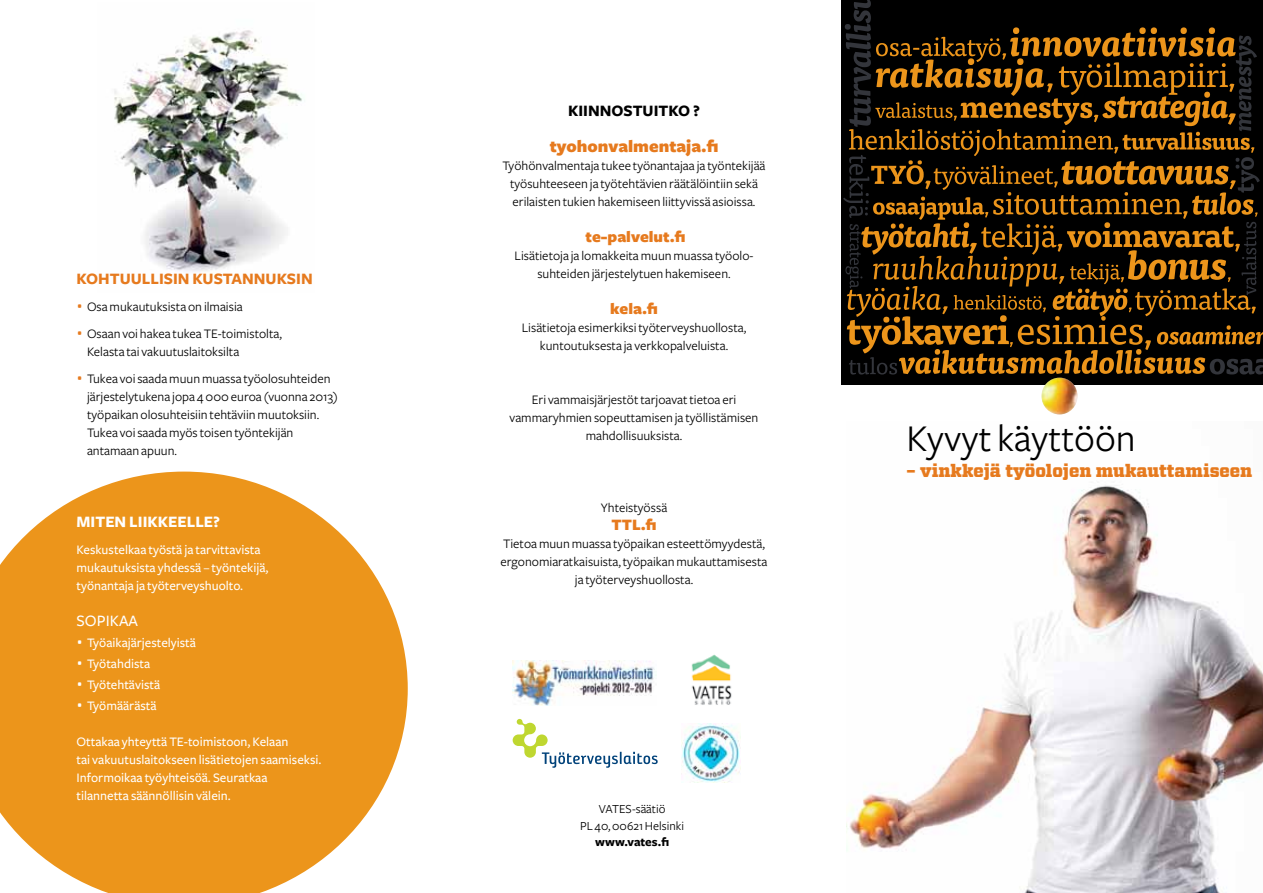
<style>
.page{position:relative;width:1263px;height:893px;background:#fff}
.page>*{position:absolute;margin:0;border:0;box-sizing:border-box;transform-origin:0 0}
.t1{font:39.15px "Freight Sans";color:#000}
.t2{font:900 18px "Freight Sans";color:#e67a1e}
.t3{font:900 17.4px "Vitesse";color:#e67a1e}
.t4{font:900 16.5px "Freight Sans";color:#e67a1e}
.t5{font:700 16.5px "Freight Sans";letter-spacing:.065em;color:#e67a1e}
.t6{font:700 16.5px "Freight Sans";color:#fff}
.t7{font:700 16.5px "Freight Sans";color:#000}
.t8{font:500 16.5px "Freight Sans";color:#fff}
.t9{font:13.5px/18px "Freight Sans";color:#000;text-align:center}
.t10{font:500 13.5px/18px "Freight Sans";color:#fff}
.t11{font:12.75px/16.5px "Freight Sans";color:#000;text-align:center}
.t12{font:700 12.75px "Freight Sans";color:#000}
.s1{font-family:"Vitesse";color:#e67a1e}
.s2{font-family:"Vitesse";font-weight:400}
</style>
<div class="page">
<img style="left:846px;top:485px;width:417px;height:408px">
<svg style="left:0;top:472px;width:408px;height:421px;fill:#ec951b"></svg>
<img style="left:691px;top:654px;width:41px;height:51px">
<img style="left:513px;top:661px;width:143px;height:44px">
<svg style="left:513px;top:719px;width:145px;height:49px"></svg>
<img style="left:681px;top:723px;width:60px;height:60px">
<img style="left:114px;top:30px;width:188px;height:242px">
<svg style="left:843px;top:0;width:420px;height:381px;background:#332107"></svg>
<img style="left:1041px;top:378px;width:37px;height:36px;border-radius:18px">
<p class="t5" style="left:77px;top:270px;width:45px">KOHTUU</p>
<p class="t5" style="left:142px;top:270px;width:26px">LLISIN</p>
<p class="t5" style="left:193px;top:270px;width:11px">KUST</p>
<p class="t5" style="left:232px;top:270px;width:22px">ANNUKSIN</p>
<p class="t9" style="left:77px;top:298px;width:168px"><span class="s1">•</span> Osa mukautuksista on ilmaisia</p>
<p class="t9" style="left:87px;top:325px;width:196px;text-align:left;text-indent:-11px"><span class="s1">•</span> Osaan voi hakea tukea TE-toimistolta,<br>Kelasta tai vakuutuslaitoksilta</p>
<p class="t9" style="left:87px;top:370px;width:252px;text-align:left;text-indent:-11px"><span class="s1">•</span> Tukea voi saada muun muassa työolosuhteiden järjestelytukena jopa 4000 euroa (vuonna 2013) työpaikan olosuhteisiin tehtäviin muutoksiin.<br>Tukea voi saada myös toisen työntekijän antamaan apuun.</p>
<p class="t6" style="left:77px;top:513px;width:70px">MITEN LIIKK</p>
<p class="t6" style="left:168px;top:513px;width:54px">EELLE?</p>
<p class="t10" style="left:77px;top:541px;width:193px">Keskustelkaa työstä ja tarvittavista mukautuksista yhdessä – työntekijä, työnantaja ja työterveyshuolto.</p>
<p class="t8" style="left:77px;top:612px;width:63px">Sopikaa</p>
<p class="t10" style="left:77px;top:634px;width:121px"><span class="s2">•</span> Työaikajärjestelyistä</p>
<p class="t10" style="left:77px;top:655px;width:75px"><span class="s2">•</span> Työtahdista</p>
<p class="t10" style="left:77px;top:676px;width:85px"><span class="s2">•</span> Työtehtävistä</p>
<p class="t10" style="left:77px;top:697px;width:82px"><span class="s2">•</span> Työmäärästä</p>
<p class="t10" style="left:77px;top:733px;width:246px">Ottakaa yhteyttä TE-toimistoon, Kelaan<br>tai vakuutuslaitokseen lisätietojen saamiseksi.<br>I nformoikaa työyhteisöä. Seuratkaa tilannetta säännöllisin välein.</p>
<p class="t7" style="left:568px;top:101px;width:133px">KIINNOSTUITKO ?</p>
<h2 class="t2" style="left:550px;top:136px;width:170px">tyohonvalmentaja.fi</h2>
<p class="t9" style="left:502px;top:156px;width:265px">Työhönvalmentaja tukee työnantajaa ja työntekijää työsuhteeseen ja työtehtävien räätälöintiin sekä erilaisten tukien hakemiseen liittyvissä asioissa.</p>
<p class="t4" style="left:586px;top:227px;width:101px">te-palvelut.fi</p>
<p class="t9" style="left:515px;top:246px;width:240px">Lisätietoja ja lomakkeita muun muassa työolo&shy;suhteiden järjestelytuen hakemiseen.</p>
<p class="t4" style="left:610px;top:299px;width:49px">kela.fi</p>
<p class="t9" style="left:522px;top:318px;width:226px">Lisätietoja esimerkiksi työterveyshuollosta, kuntoutuksesta ja verkkopalveluista.</p>
<p class="t9" style="left:510px;top:390px;width:250px">Eri vammaisjärjestöt tarjoavat tietoa eri vammaryhmien sopeuttamisen ja työllistämisen mahdollisuuksista.</p>
<p class="t9" style="left:601px;top:498px;width:68px">Yhteistyössä</p>
<p class="t4" style="left:611px;top:515px;width:47px">TTL.fi</p>
<p class="t9" style="left:501px;top:534px;width:268px">Tietoa muun muassa työpaikan esteettömyydestä, ergonomiaratkaisuista, työpaikan mukauttamisesta ja työterveyshuollosta.</p>
<p class="t11" style="left:580px;top:801px;width:105px">VATES-säätiö<br>PL 40, 00621 Helsinki</p>
<p class="t12" style="left:595px;top:835px;width:75px">WWW.VATES.FI</p>
<h1 class="t1" style="left:906px;top:417px;width:231px">Kyvyt käyttöön</h1>
<p class="t3" style="left:906px;top:459px;width:347px">– vinkkejä työolojen mukauttamiseen</p>
</div>
